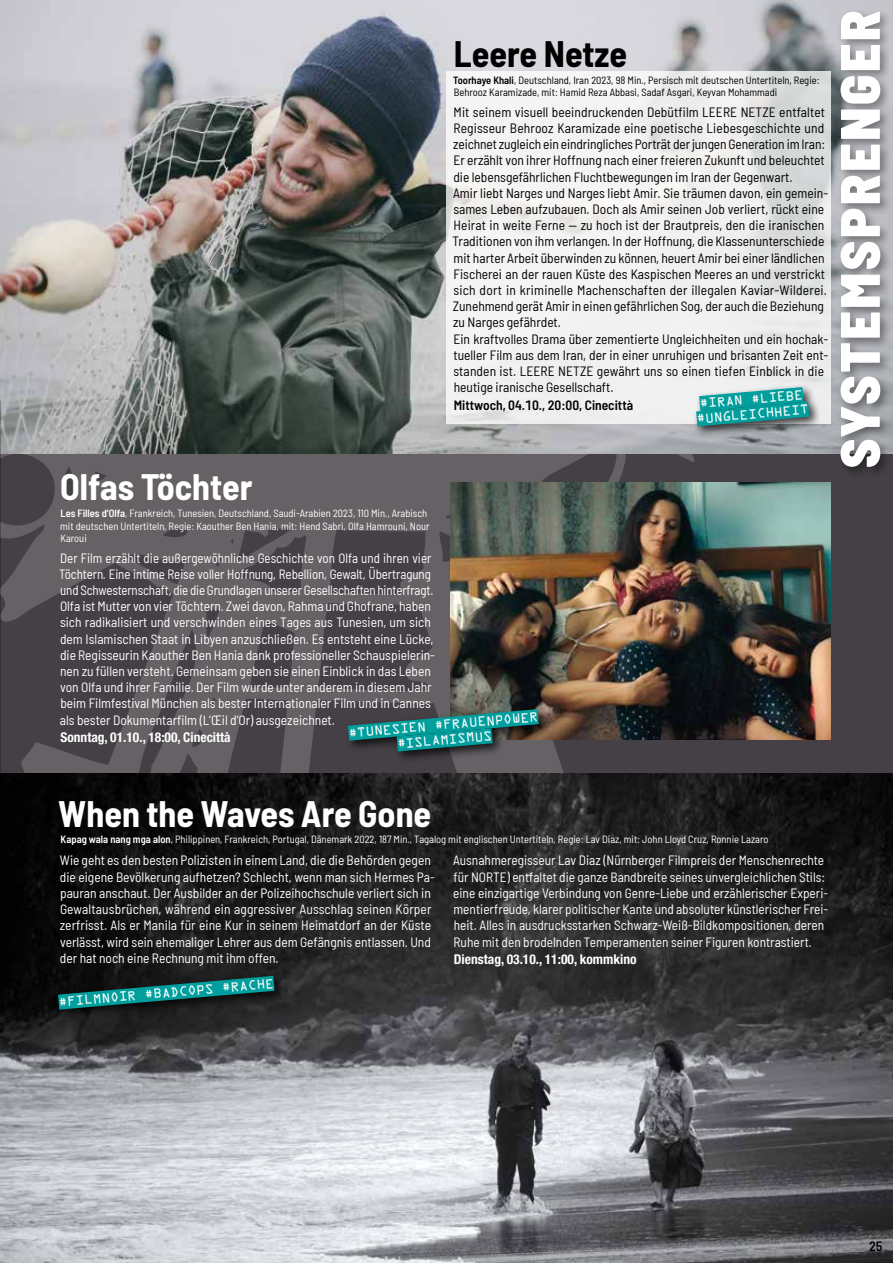
<style>
.page{position:relative;width:893px;height:1263px;background:#fff}
.page>*{position:absolute;margin:0;border:0;box-sizing:border-box;transform-origin:0 0}
.t1{font:900 semi-condensed 55.5px "Barlow";letter-spacing:.05em;color:#fff}
.t2{font:700 semi-condensed 36px "Barlow";color:#fff}
.t3{font:700 semi-condensed 36px "Barlow";color:#000}
.t4{font:semi-condensed 13.5px/16.2px "Barlow";color:#000}
.t5{font:semi-condensed 13.5px/16.2px "Barlow";color:#fff}
.t6{font:semi-condensed 13.5px/16.2px "Barlow";color:#fff;scale:.96 1}
.t7{font:700 condensed 13.5px "Helvetica Neue LT Std";color:#fff}
.t8{font:600 semi-condensed 13.5px "Barlow";color:#000}
.t9{font:12px/15px "OCRA Std";color:#fff;text-align:center}
.t10{font:semi-condensed 10.5px/12.6px "Barlow";color:#fff}
.t11{font:semi-condensed 10.5px/12.6px "Barlow";color:#000}
.s1{font-weight:600}
</style>
<div class="page">
<svg style="left:1px;top:454px;width:892px;height:320px;background:#534f54"></svg>
<img style="left:0;top:0;width:893px;height:454px">
<img style="left:450px;top:483px;width:381px;height:257px">
<img style="left:0;top:400px;width:1px;height:506px">
<img style="left:0;top:774px;width:893px;height:489px">
<svg style="left:446px;top:71px;width:385px;height:353px;fill:#f1f1f1"></svg>
<div style="left:837px;top:8px;width:56px;height:471px;background:#000;opacity:.4"></div>
<div style="left:345px;top:706px;width:205px;height:57px;background:#000;opacity:.75"></div>
<svg style="left:332px;top:700px;width:222px;height:60px;background:#326262"></svg>
<div style="left:693px;top:384px;width:128px;height:54px;background:#000;opacity:.75"></div>
<svg style="left:680px;top:378px;width:145px;height:57px"></svg>
<div style="left:55px;top:972px;width:231px;height:50px;background:#000;opacity:.75"></div>
<svg style="left:42px;top:967px;width:248px;height:51px;background:#123b3a"></svg>
<h2 class="t3" style="left:454px;top:28px;width:175px">Leere Netze</h2>
<p class="t11" style="left:453px;top:73px;width:368px"><span class="s1">Toorhaye Khali</span>, Deutschland, Iran 2023, 98 Min., Persisch mit deutschen Untertiteln, Regie:<br>Behrooz Karamizade, mit: Hamid Reza Abbasi, Sadaf Asgari, Keyvan Mohammadi</p>
<p class="t4" style="left:452px;top:103px;width:377px">Mit seinem visuell beeindruckenden Debütfilm LEERE NETZE entfaltet Regisseur Behrooz Karamizade eine poetische Liebesgeschichte und zeichnet zugleich ein eindringliches Porträt der jungen Generation im Iran:<br>Er erzählt von ihrer Hoffnung nach einer freieren Zukunft und beleuchtet die lebensgefährlichen Fluchtbewegungen im Iran der Gegenwart.<br>Amir liebt Narges und Narges liebt Amir. Sie träumen davon, ein gemein&shy;sames Leben aufzubauen. Doch als Amir seinen Job verliert, rückt eine Heirat in weite Ferne — zu hoch ist der Brautpreis, den die iranischen Traditionen von ihm verlangen. In der Hoffnung, die Klassenunterschiede mit harter Arbeit überwinden zu können, heuert Amir bei einer ländlichen Fischerei an der rauen Küste des Kaspischen Meeres an und verstrickt sich dort in kriminelle Machenschaften der illegalen Kaviar-Wilderei.<br>Zunehmend gerät Amir in einen gefährlichen Sog, der auch die Beziehung zu Narges gefährdet.<br>Ein kraftvolles Drama über zementierte Ungleichheiten und ein hochak&shy;tueller Film aus dem Iran, der in einer unruhigen und brisanten Zeit ent&shy;standen ist. LEERE NETZE gewährt uns so einen tiefen Einblick in die heutige iranische Gesellschaft.</p>
<p class="t8" style="left:454px;top:395px;width:181px">Mittwoch, 04.10., 20:00, Cinecittà</p>
<p class="t9" style="left:695px;top:397px;width:114px;rotate:-5deg">#IRAN #LIEBE #UNGLEICHHEIT</p>
<h2 class="t2" style="left:60px;top:461px;width:194px">Olfas Töchter</h2>
<p class="t10" style="left:60px;top:506px;width:371px"><span class="s1">Les Filles d‘Olfa</span>, Frankreich, Tunesien, Deutschland, Saudi-Arabien 2023, 110 Min., Arabisch mit deutschen Untertiteln, Regie: Kaouther Ben Hania, mit: Hend Sabri, Olfa Hamrouni, Nour<br>Karoui</p>
<p class="t6" style="left:59px;top:549px;width:393px">Der Film erzählt die außergewöhnliche Geschichte von Olfa und ihren vier Töchtern. Eine intime Reise voller Hoffnung, Rebellion, Gewalt, Übertragung und Schwesternschaft, die die Grundlagen unserer Gesellschaften hinterfragt.<br>Olfa ist Mutter von vier Töchtern. Zwei davon, Rahma und Ghofrane, haben sich radikalisiert und verschwinden eines Tages aus Tunesien, um sich dem Islamischen Staat in Libyen anzuschließen. Es entsteht eine Lücke, die Regisseurin Kaouther Ben Hania dank professioneller Schauspielerin&shy;nen zu füllen versteht. Gemeinsam geben sie einen Einblick in das Leben von Olfa und ihrer Familie. Der Film wurde unter anderem in diesem Jahr beim Filmfestival München als bester Internationaler Film und in Cannes als bester Dokumentarfilm (L’Œil d’Or) ausgezeichnet.</p>
<p class="t7" style="left:60px;top:729px;width:172px">Sonntag, 01.10., 18:00, Cinecittà</p>
<p class="t9" style="left:348px;top:726px;width:192px;rotate:-5deg">#TUNESIEN #FRAUENPOWER #ISLAMISMUS</p>
<h1 class="t1" style="left:819px;top:468px;width:459px;rotate:-90deg">SYSTEMSPRENGER</h1>
<h2 class="t2" style="left:58px;top:787px;width:374px">When the Waves Are Gone</h2>
<p class="t10" style="left:61px;top:832px;width:709px"><span class="s1">Kapag wala nang mga alon</span>, Philippinen, Frankreich, Portugal, Dänemark 2022, 187 Min., Tagalog mit englischen Untertiteln, Regie: Lav Diaz, mit: John Lloyd Cruz, Ronnie Lazaro</p>
<p class="t5" style="left:60px;top:851px;width:377px">Wie geht es den besten Polizisten in einem Land, die die Behörden gegen die eigene Bevölkerung aufhetzen? Schlecht, wenn man sich Hermes Pa&shy;pauran anschaut. Der Ausbilder an der Polizeihochschule verliert sich in Gewaltausbrüchen, während ein aggressiver Ausschlag seinen Körper zerfrisst. Als er Manila für eine Kur in seinem Heimatdorf an der Küste verlässt, wird sein ehemaliger Lehrer aus dem Gefängnis entlassen. Und der hat noch eine Rechnung mit ihm offen.</p>
<p class="t5" style="left:453px;top:851px;width:377px">Ausnahmeregisseur Lav Diaz (Nürnberger Filmpreis der Menschenrechte für NORTE) entfaltet die ganze Bandbreite seines unvergleichlichen Stils: eine einzigartige Verbindung von Genre-Liebe und erzählerischer Experi&shy;mentierfreude, klarer politischer Kante und absoluter künstlerischer Frei&shy;heit. Alles in ausdrucksstarken Schwarz-Weiß-Bildkompositionen, deren Ruhe mit den brodelnden Temperamenten seiner Figuren kontrastiert.</p>
<p class="t7" style="left:454px;top:951px;width:184px">Dienstag, 03.10., 11:00, kommkino</p>
<p class="t9" style="left:58px;top:995px;width:218px;rotate:-5deg">#FILMNOIR #BADCOPS #RACHE</p>
<p class="t8" style="left:869px;top:1236px;width:15px">25</p>
</div>
